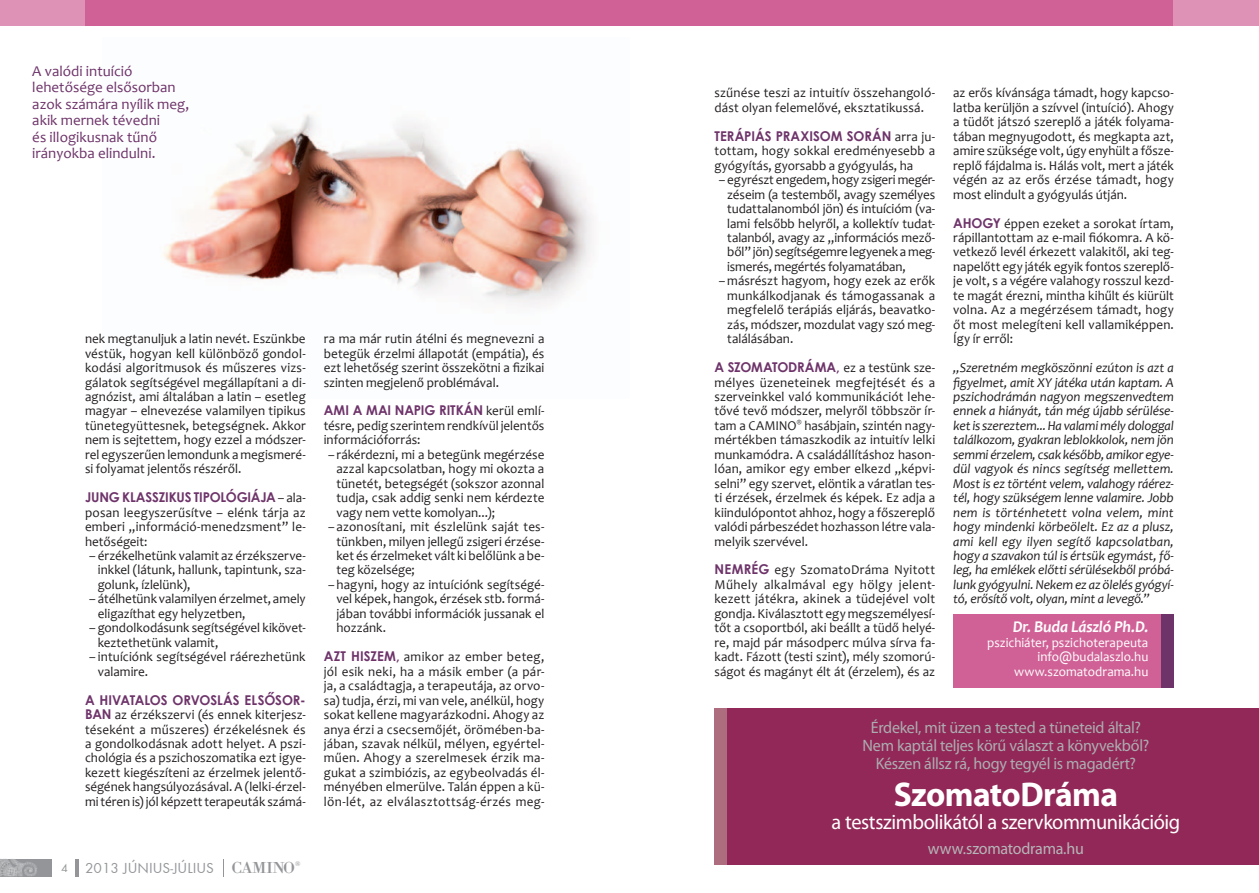
<style>
.page{position:relative;width:1259px;height:893px;background:#fff}
.page>*{position:absolute;margin:0;border:0;box-sizing:border-box;transform-origin:0 0}
.buda_alap{font:700 34.5px "Myriad Pro";letter-spacing:-.02em;color:#fff}
.buda_alap-2{font:21px "Myriad Pro";letter-spacing:-.02em;color:#fff}
.buda_alap-3{font:16.5px "Myriad Pro";letter-spacing:-.015em;color:#acadb1}
.buda_alap-4{font:16.5px "Myriad Pro";letter-spacing:-.015em;color:#b5b6b9}
.buda_szerzőblokk{font:italic 700 16.5px "Candara";letter-spacing:-.01em;color:#fff}
.t1{font:16.5px "Bodoni XT";color:#939598}
.t2{font:15px/16.5px "Candara";color:#6e346a}
.t3{font:15px "H Fusion Normal";color:#939598}
.buda_alap-5{font:13.5px/14.4px "Candara";color:#231f20;text-align:justify}
.buda_alap-6{font:italic 13.5px/14.4px "Candara";letter-spacing:-.015em;color:#231f20;text-align:justify}
.buda_szerzőblokk-2{font:13.5px "Candara";color:#fff}
.t4{font:12px "H Fusion Normal";color:#939598}
.t5{font:6.9px "Bodoni XT";color:#939598}
.s1{font-family:"Century Gothic";font-weight:700;color:#6e346a}
</style>
<div class="page">
<div style="left:0;top:0;width:85px;height:26px;background:#de92b5"></div>
<div style="left:0;top:859px;width:51px;height:17px;background:#939598"></div>
<img style="left:0;top:859px;width:37px;height:17px">
<hr style="left:76px;top:859px;width:3px;height:17px;background:#939598">
<svg style="left:223px;top:859px;width:1px;height:17px"></svg>
<div style="left:85px;top:0;width:544px;height:26px;background:#d06196"></div>
<div style="left:953px;top:614px;width:221px;height:73px;background:#d06196"></div>
<div style="left:1161px;top:614px;width:13px;height:73px;background:#6e346a"></div>
<img style="left:163px;top:114px;width:430px;height:193px">
<div style="left:629px;top:0;width:545px;height:26px;background:#d06196"></div>
<div style="left:1174px;top:0;width:85px;height:26px;background:#de92b5"></div>
<div style="left:714px;top:708px;width:545px;height:157px;background:#922857"></div>
<div style="left:714px;top:708px;width:13px;height:157px;background:#ae6c7f"></div>
<p class="t2" style="left:32px;top:62px;width:158px">A valódi intuíció lehetősége elsősorban azok számára nyílik meg, akik mernek tévedni<br>és illogikusnak tűnő irányokba elindulni.</p>
<p class="buda_alap-5" style="left:85px;top:331px;width:222px">nek megtanuljuk a latin nevét. Eszünkbe véstük, hogyan kell különböző gondol&shy;kodási algoritmusok és műszeres vizs&shy;gálatok segítségével megállapítani a di&shy;agnózist, ami általában a latin – esetleg magyar – elnevezése valamilyen tipikus tünetegyüttesnek, betegségnek. Akkor nem is sejtettem, hogy ezzel a módszer&shy;rel egyszerűen lemondunk a megismeré&shy;si folyamat jelentős részéről.</p>
<p class="buda_alap-5" style="left:85px;top:490px;width:222px"><span class="s1">JUNG KLASSZIKUS TIPOLÓGIÁJA</span> – ala&shy;posan leegyszerűsítve – elénk tárja az emberi „információ-menedzsment” le&shy;hetőségeit:</p>
<p class="buda_alap-5" style="left:98px;top:548px;width:209px;text-indent:-9px">– érzékelhetünk valamit az érzékszerve&shy;inkkel (látunk, hallunk, tapintunk, sza&shy;golunk, ízlelünk),</p>
<p class="buda_alap-5" style="left:98px;top:592px;width:209px;text-indent:-9px">– átélhetünk valamilyen érzelmet, amely eligazíthat egy helyzetben,</p>
<p class="buda_alap-5" style="left:98px;top:621px;width:209px;text-indent:-9px">– gondolkodásunk segítségével kikövet&shy;keztethetünk valamit,</p>
<p class="buda_alap-5" style="left:98px;top:649px;width:209px;text-indent:-9px">– intuíciónk segítségével ráérezhetünk valamire.</p>
<p class="buda_alap-5" style="left:85px;top:693px;width:222px"><span class="s1">A HIVATALOS ORVOSLÁS ELSŐSOR-BAN</span> az érzékszervi (és ennek kiterjesz&shy;téseként a műszeres) érzékelésnek és a gondolkodásnak adott helyet. A pszi&shy;chológia és a pszichoszomatika ezt igye&shy;kezett kiegészíteni az érzelmek jelentő&shy;ségének hangsúlyozásával. A (lelki-érzel&shy;mi téren is) jól képzett terapeuták számá-</p>
<p class="buda_alap-5" style="left:324px;top:331px;width:222px">ra ma már rutin átélni és megnevezni a betegük érzelmi állapotát (empátia), és ezt lehetőség szerint összekötni a fizikai szinten megjelenő problémával.</p>
<p class="buda_alap-5" style="left:324px;top:404px;width:222px"><span class="s1">AMI A MAI NAPIG RITKÁN</span> kerül emlí&shy;tésre, pedig szerintem rendkívül jelentős információforrás:</p>
<p class="buda_alap-5" style="left:336px;top:447px;width:209px;text-indent:-9px">– rákérdezni, mi a betegünk megérzése azzal kapcsolatban, hogy mi okozta a tünetét, betegségét (sokszor azonnal tudja, csak addig senki nem kérdezte vagy nem vette komolyan...);</p>
<p class="buda_alap-5" style="left:336px;top:519px;width:209px;text-indent:-9px">– azonosítani, mit észlelünk saját tes&shy;tünkben, milyen jellegű zsigeri érzése&shy;ket és érzelmeket vált ki belőlünk a be&shy;teg közelsége;</p>
<p class="buda_alap-5" style="left:336px;top:577px;width:209px;text-indent:-9px">– hagyni, hogy az intuíciónk segítségé&shy;vel képek, hangok, érzések stb. formá&shy;jában további információk jussanak el hozzánk.</p>
<p class="buda_alap-5" style="left:324px;top:649px;width:222px"><span class="s1">AZT HISZEM,</span> amikor az ember beteg, jól esik neki, ha a másik ember (a pár&shy;ja, a családtagja, a terapeutája, az orvo&shy;sa) tudja, érzi, mi van vele, anélkül, hogy sokat kellene magyarázkodni. Ahogy az anya érzi a csecsemőjét, örömében-ba&shy;jában, szavak nélkül, mélyen, egyértel&shy;műen. Ahogy a szerelmesek érzik ma&shy;gukat a szimbiózis, az egybeolvadás él&shy;ményében elmerülve. Talán éppen a kü&shy;lön-lét, az elválasztottság-érzés meg-</p>
<p class="t4" style="left:61px;top:861px;width:8px">4</p>
<p class="t3" style="left:85px;top:859px;width:130px">2013 JÚNIUS-JÚLIUS</p>
<p class="t1" style="left:231px;top:857px;width:65px">CAMINO</p>
<p class="t5" style="left:295px;top:859px;width:7px">®</p>
<p class="buda_alap-5" style="left:714px;top:86px;width:222px">szűnése teszi az intuitív összehangoló&shy;dást olyan felemelővé, eksztatikussá.</p>
<p class="buda_alap-5" style="left:714px;top:129px;width:222px"><span class="s1">TERÁPIÁS PRAXISOM SORÁN</span> arra ju&shy;tottam, hogy sokkal eredményesebb a gyógyítás, gyorsabb a gyógyulás, ha</p>
<p class="buda_alap-5" style="left:727px;top:172px;width:209px;text-indent:-9px">– egyrészt engedem, hogy zsigeri megér&shy;zéseim (a testemből, avagy személyes tudattalanomból jön) és intuícióm (va&shy;lami felsőbb helyről, a kollektív tudat&shy;talanból, avagy az „információs mező&shy;ből” jön) segítségemre legyenek a meg&shy;ismerés, megértés folyamatában,</p>
<p class="buda_alap-5" style="left:727px;top:274px;width:209px;text-indent:-9px">– másrészt hagyom, hogy ezek az erők munkálkodjanak és támogassanak a megfelelő terápiás eljárás, beavatko&shy;zás, módszer, mozdulat vagy szó meg&shy;találásában.</p>
<p class="buda_alap-5" style="left:714px;top:360px;width:222px"><span class="s1">A SZOMATODRÁMA,</span> ez a testünk sze&shy;mélyes üzeneteinek megfejtését és a szerveinkkel való kommunikációt lehe&shy;tővé tevő módszer, melyről többször ír&shy;tam a CAMINO<sup>®</sup> hasábjain, szintén nagy&shy;mértékben támaszkodik az intuitív lelki munkamódra. A családállításhoz hason&shy;lóan, amikor egy ember elkezd „képvi&shy;selni” egy szervet, elöntik a váratlan tes&shy;ti érzések, érzelmek és képek. Ez adja a kiindulópontot ahhoz, hogy a főszereplő valódi párbeszédet hozhasson létre vala&shy;melyik szervével.</p>
<p class="buda_alap-5" style="left:714px;top:563px;width:222px"><span class="s1">NEMRÉG</span> egy SzomatoDráma Nyitott Műhely alkalmával egy hölgy jelent&shy;kezett játékra, akinek a tüdejével volt gondja. Kiválasztott egy megszemélyesí&shy;tőt a csoportból, aki beállt a tüdő helyé&shy;re, majd pár másodperc múlva sírva fa&shy;kadt. Fázott (testi szint), mély szomorú&shy;ságot és magányt élt át (érzelem), és az</p>
<p class="buda_alap-5" style="left:953px;top:86px;width:222px">az erős kívánsága támadt, hogy kapcso&shy;latba kerüljön a szívvel (intuíció). Ahogy a tüdőt játszó szereplő a játék folyama&shy;tában megnyugodott, és megkapta azt, amire szüksége volt, úgy enyhült a fősze&shy;replő fájdalma is. Hálás volt, mert a játék végén az az erős érzése támadt, hogy most elindult a gyógyulás útján.</p>
<p class="buda_alap-5" style="left:953px;top:216px;width:222px"><span class="s1">AHOGY</span> éppen ezeket a sorokat írtam, rápillantottam az e-mail fiókomra. A kö&shy;vetkező levél érkezett valakitől, aki teg&shy;napelőtt egy játék egyik fontos szereplő&shy;je volt, s a végére valahogy rosszul kezd&shy;te magát érezni, mintha kihűlt és kiürült volna. Az a megérzésem támadt, hogy őt most melegíteni kell vallamiképpen.<br>Így ír erről:</p>
<p class="buda_alap-6" style="left:953px;top:360px;width:222px">„Szeretném megköszönni ezúton is azt a figyelmet, amit XY játéka után kaptam. A pszichodrámán nagyon megszenvedtem ennek a hiányát, tán még újabb sérülése&shy;ket is szereztem... Ha valami mély dologgal találkozom, gyakran leblokkolok, nem jön semmi érzelem, csak később, amikor egye&shy;dül vagyok és nincs segítség mellettem.<br>Most is ez történt velem, valahogy ráérez&shy;tél, hogy szükségem lenne valamire. Jobb nem is történhetett volna velem, mint hogy mindenki körbeölelt. Ez az a plusz, ami kell egy ilyen segítő kapcsolatban, hogy a szavakon túl is értsük egymást, fő&shy;leg, ha emlékek előtti sérülésekből próbá&shy;lunk gyógyulni. Nekem ez az ölelés gyógyí&shy;tó, erősítő volt, olyan, mint a levegő.”</p>
<p class="buda_szerzőblokk" style="left:1012px;top:617px;width:137px">Dr. Buda László Ph.D.</p>
<p class="buda_szerzőblokk-2" style="left:987px;top:634px;width:163px">pszichiáter, pszichoterapeuta</p>
<p class="buda_szerzőblokk-2" style="left:1037px;top:648px;width:112px">info@budalaszlo.hu</p>
<p class="buda_szerzőblokk-2" style="left:1014px;top:663px;width:136px">www.szomatodrama.hu</p>
<p class="buda_alap-3" style="left:871px;top:717px;width:271px">Érdekel, mit üzen a tested a tüneteid által?</p>
<p class="buda_alap-3" style="left:862px;top:735px;width:288px">Nem kaptál teljes körű választ a könyvekből?</p>
<p class="buda_alap-3" style="left:876px;top:753px;width:262px">Készen állsz rá, hogy tegyél is magadért?</p>
<p class="buda_alap" style="left:894px;top:772px;width:226px">SzomatoDráma</p>
<p class="buda_alap-2" style="left:831px;top:809px;width:350px">a testszimbolikától a szervkommunikációig</p>
<p class="buda_alap-4" style="left:928px;top:839px;width:157px">www.szomatodrama.hu</p>
</div>
